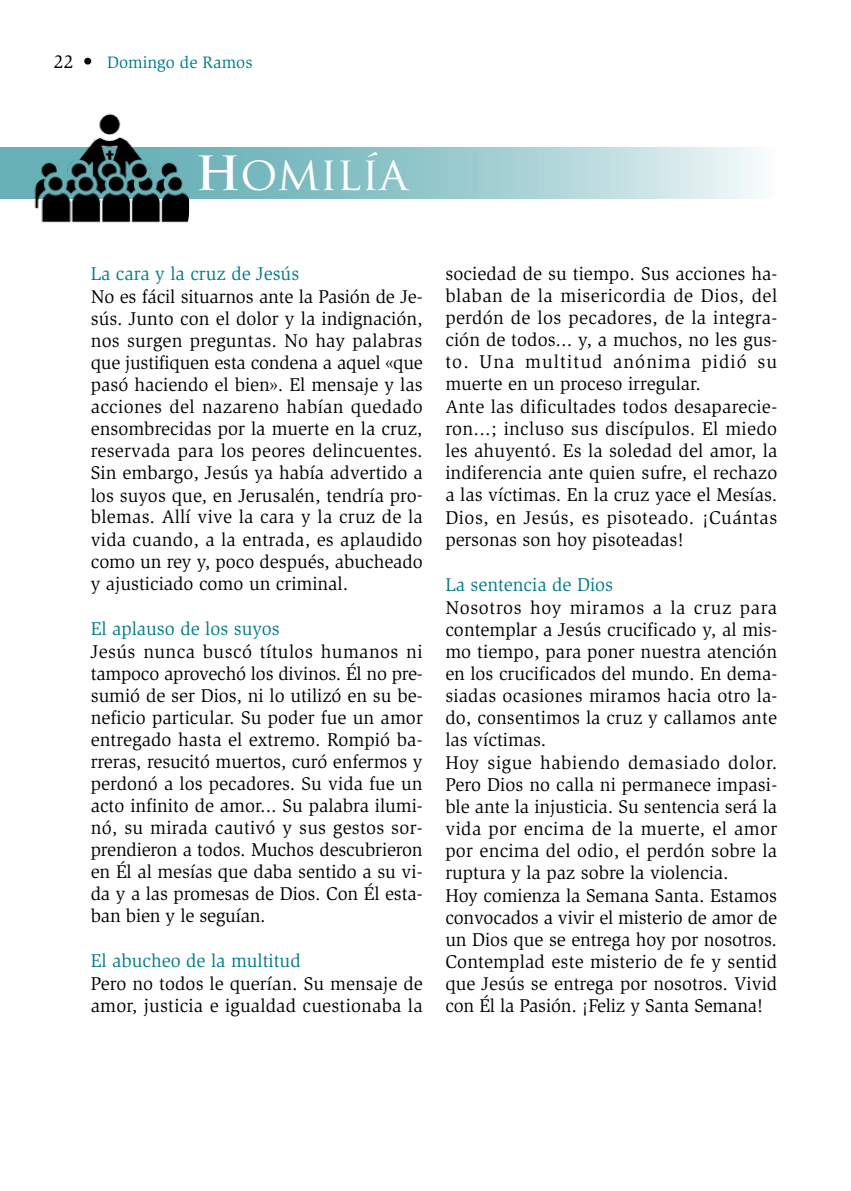
<style>
.page{position:relative;width:851px;height:1191px;background:#fff}
.page>*{position:absolute;margin:0;border:0;box-sizing:border-box;transform-origin:0 0}
.t1{font:46px "Trajan Pro";color:#fff}
.t2{font:19px/22px "Slimbach Std";letter-spacing:.005em;color:#000}
.t3{font:19px "Slimbach Std";color:#007b85}
.t4{font:17px "Slimbach";color:#007b85}
.s1{font-size:19px;color:#000}
.s2{font-weight:700}
</style>
<div class="page">
<svg style="left:0;top:148px;width:759px;height:51px;background:#a0ced1"></svg>
<img style="left:31px;top:113px;width:158px;height:110px">
<p class="t4" style="left:54px;top:52px;width:200px"><span class="s1">22 •</span> Domingo de Ramos</p>
<h1 class="t1" style="left:196px;top:145px;width:214px"><span class="s2">H</span>OMILÍA</h1>
<p class="t3" style="left:91px;top:263px;width:210px">La cara y la cruz de Jesús</p>
<p class="t2" style="left:91px;top:286px;width:333px;text-align:justify">No es fácil situarnos ante la Pasión de Je&shy;sús. Junto con el dolor y la indignación, nos surgen preguntas. No hay palabras que justifiquen esta condena a aquel «que pasó haciendo el bien». El mensaje y las acciones del nazareno habían quedado ensombrecidas por la muerte en la cruz, reservada para los peores delincuentes.<br>Sin embargo, Jesús ya había advertido a los suyos que, en Jerusalén, tendría pro&shy;blemas. Allí vive la cara y la cruz de la vida cuando, a la entrada, es aplaudido como un rey y, poco después, abucheado y ajusticiado como un criminal.</p>
<p class="t3" style="left:91px;top:617px;width:190px">El aplauso de los suyos</p>
<p class="t2" style="left:91px;top:640px;width:333px;text-align:justify">Jesús nunca buscó títulos humanos ni tampoco aprovechó los divinos. Él no pre&shy;sumió de ser Dios, ni lo utilizó en su be&shy;neficio particular. Su poder fue un amor entregado hasta el extremo. Rompió ba&shy;rreras, resucitó muertos, curó enfermos y perdonó a los pecadores. Su vida fue un acto infinito de amor... Su palabra ilumi&shy;nó, su mirada cautivó y sus gestos sor&shy;prendieron a todos. Muchos descubrieron en Él al mesías que daba sentido a su vi&shy;da y a las promesas de Dios. Con Él esta&shy;ban bien y le seguían.</p>
<p class="t3" style="left:91px;top:950px;width:211px">El abucheo de la multitud</p>
<p class="t2" style="left:91px;top:973px;width:333px">Pero no todos le querían. Su mensaje de amor, justicia e igualdad cuestionaba la</p>
<p class="t2" style="left:445px;top:263px;width:333px">sociedad de su tiempo. Sus acciones ha&shy;blaban de la misericordia de Dios, del perdón de los pecadores, de la integra&shy;ción de todos... y, a muchos, no les gus&shy;to. Una multitud anónima pidió su muerte en un proceso irregular.<br>Ante las dificultades todos desaparecie&shy;ron...; incluso sus discípulos. El miedo les ahuyentó. Es la soledad del amor, la indiferencia ante quien sufre, el rechazo a las víctimas. En la cruz yace el Mesías.<br>Dios, en Jesús, es pisoteado. ¡Cuántas personas son hoy pisoteadas!</p>
<p class="t3" style="left:445px;top:573px;width:169px">La sentencia de Dios</p>
<p class="t2" style="left:445px;top:596px;width:333px">Nosotros hoy miramos a la cruz para contemplar a Jesús crucificado y, al mis&shy;mo tiempo, para poner nuestra atención en los crucificados del mundo. En dema&shy;siadas ocasiones miramos hacia otro la&shy;do, consentimos la cruz y callamos ante las víctimas.<br>Hoy sigue habiendo demasiado dolor.<br>Pero Dios no calla ni permanece impasi&shy;ble ante la injusticia. Su sentencia será la vida por encima de la muerte, el amor por encima del odio, el perdón sobre la ruptura y la paz sobre la violencia.<br>Hoy comienza la Semana Santa. Estamos convocados a vivir el misterio de amor de un Dios que se entrega hoy por nosotros.<br>Contemplad este misterio de fe y sentid que Jesús se entrega por nosotros. Vivid con Él la Pasión. ¡Feliz y Santa Semana!</p>
</div>
